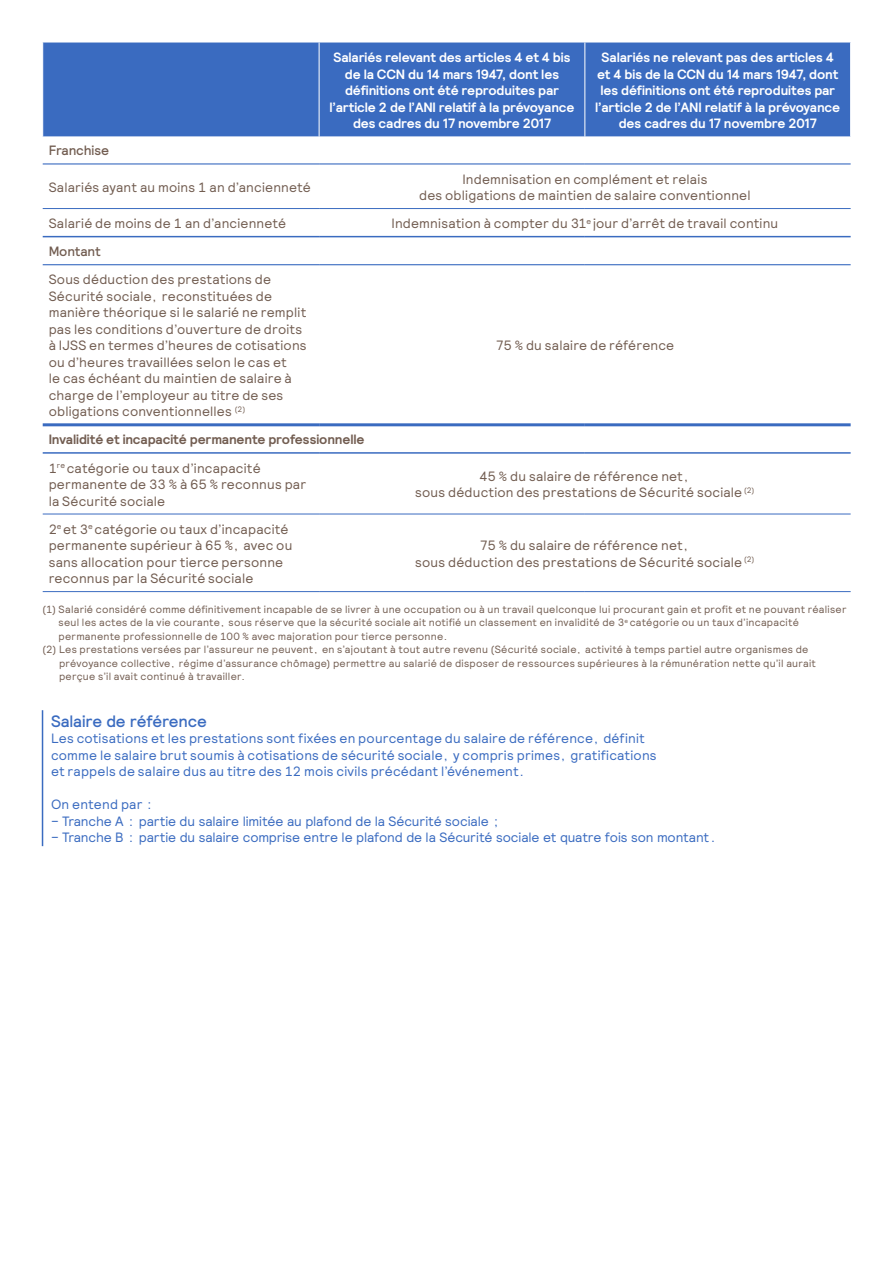
<style>
.page{position:relative;width:893px;height:1263px;background:#fff}
.page>*{position:absolute;margin:0;border:0;box-sizing:border-box;transform-origin:0 0}
.Définition__nota_Tit{font:500 16.5px "Relative";letter-spacing:-.01em;color:#3a6bc0}
.Tableau_colonne_G{font:13.5px/16.5px "Relative";letter-spacing:.015em;color:#725d51}
.Tableau_Titre{font:700 13.5px/16.5px "Relative";letter-spacing:-.01em;color:#fff;text-align:center}
.Tableau_colonne_D{font:13.5px/16.5px "Relative";letter-spacing:.015em;color:#725d51;text-align:center}
.Définition__nota_Txt{font:13.5px/16.5px "Relative";letter-spacing:.01em;color:#3a6bc0}
.Définition__nota_Txt-2{font:13.5px "Relative";letter-spacing:-.01em;color:#3a6bc0}
.Tableau_Sous_Titre_1{font:700 13.5px "Relative";letter-spacing:-.01em;color:#725d51}
.Tableau_Sous_Titre_2{font:500 13.5px "Relative";letter-spacing:-.01em;color:#725d51}
.Légende_tableau{font:10.5px/13.5px "Relative";letter-spacing:.025em;color:#725d51}
</style>
<div class="page">
<hr style="left:42px;top:710px;width:1px;height:136px;background:#3a6bc0">
<div style="left:43px;top:43px;width:807px;height:94px;background:#3a6bc0"></div>
<svg style="left:43px;top:235px;width:808px;height:192px"></svg>
<hr style="left:43px;top:208px;width:276px;height:1px;background:#3a6bc0">
<hr style="left:319px;top:208px;width:266px;height:1px;background:#3a6bc0">
<hr style="left:585px;top:208px;width:266px;height:1px;background:#3a6bc0">
<hr style="left:43px;top:514px;width:276px;height:1px;background:#3a6bc0">
<hr style="left:319px;top:514px;width:266px;height:1px;background:#3a6bc0">
<hr style="left:585px;top:514px;width:266px;height:1px;background:#3a6bc0">
<hr style="left:43px;top:591px;width:276px;height:1px;background:#3a6bc0">
<hr style="left:319px;top:591px;width:266px;height:1px;background:#3a6bc0">
<hr style="left:585px;top:591px;width:266px;height:1px;background:#3a6bc0">
<hr style="left:43px;top:163px;width:276px;height:2px;background:#3a6bc0">
<hr style="left:319px;top:163px;width:266px;height:2px;background:#3a6bc0">
<hr style="left:585px;top:163px;width:266px;height:2px;background:#3a6bc0">
<hr style="left:43px;top:264px;width:276px;height:1px;background:#3a6bc0">
<hr style="left:319px;top:264px;width:266px;height:1px;background:#3a6bc0">
<hr style="left:585px;top:264px;width:266px;height:1px;background:#3a6bc0">
<hr style="left:43px;top:236px;width:276px;height:1px;background:#3a6bc0">
<hr style="left:319px;top:236px;width:266px;height:1px;background:#3a6bc0">
<hr style="left:585px;top:236px;width:266px;height:1px;background:#3a6bc0">
<hr style="left:43px;top:452px;width:276px;height:2px;background:#3a6bc0">
<hr style="left:319px;top:452px;width:266px;height:2px;background:#3a6bc0">
<hr style="left:585px;top:452px;width:266px;height:2px;background:#3a6bc0">
<hr style="left:43px;top:423px;width:276px;height:3px;background:#3a6bc0">
<hr style="left:319px;top:423px;width:266px;height:3px;background:#3a6bc0">
<hr style="left:585px;top:423px;width:266px;height:3px;background:#3a6bc0">
<hr style="left:319px;top:43px;width:1px;height:94px;background:#fff">
<hr style="left:585px;top:43px;width:1px;height:94px;background:#fff">
<p class="Tableau_Titre" style="left:330px;top:49px;width:246px">Salariés relevant des articles 4 et 4 bis de la CCN du 14 mars 1947, dont les définitions ont été reproduites par l’article 2 de l’ANI relatif à la prévoyance des cadres du 17 novembre 2017</p>
<p class="Tableau_Titre" style="left:595px;top:49px;width:246px">Salariés ne relevant pas des articles 4 et 4 bis de la CCN du 14 mars 1947, dont les définitions ont été reproduites par l’article 2 de l’ANI relatif à la prévoyance des cadres du 17 novembre 2017</p>
<p class="Tableau_Sous_Titre_2" style="left:49px;top:142px;width:62px">Franchise</p>
<p class="Tableau_colonne_G" style="left:49px;top:178px;width:264px">Salariés ayant au moins 1 an d’ancienneté</p>
<p class="Tableau_colonne_D" style="left:419px;top:170px;width:333px">Indemnisation en complément et relais<br>des obligations de maintien de salaire conventionnel</p>
<p class="Tableau_colonne_G" style="left:49px;top:215px;width:239px">Salarié de moins de 1 an d’ancienneté</p>
<p class="Tableau_colonne_D" style="left:391px;top:215px;width:388px">Indemnisation à compter du 31<sup>e</sup> jour d’arrêt de travail continu</p>
<p class="Tableau_Sous_Titre_2" style="left:49px;top:243px;width:54px">Montant</p>
<p class="Tableau_colonne_G" style="left:49px;top:271px;width:259px">Sous déduction des prestations de Sécurité sociale, reconstituées de manière théorique si le salarié ne remplit pas les conditions d’ouverture de droits à IJSS en termes d’heures de cotisations ou d’heures travaillées selon le cas et<br>le cas échéant du maintien de salaire à charge de l’employeur au titre de ses obligations conventionnelles <sup>(2)</sup></p>
<p class="Tableau_colonne_D" style="left:495px;top:337px;width:180px">75 % du salaire de référence</p>
<p class="Tableau_Sous_Titre_1" style="left:49px;top:431px;width:317px">Invalidité et incapacité permanente professionnelle</p>
<p class="Tableau_colonne_G" style="left:49px;top:459px;width:259px">1<sup>re</sup> catégorie ou taux d’incapacité permanente de 33 % à 65 % reconnus par la Sécurité sociale</p>
<p class="Tableau_colonne_D" style="left:415px;top:467px;width:341px">45 % du salaire de référence net,<br>sous déduction des prestations de Sécurité sociale <sup>(2)</sup></p>
<p class="Tableau_colonne_G" style="left:49px;top:520px;width:245px">2<sup>e</sup> et 3<sup>e</sup> catégorie ou taux d’incapacité permanente supérieur à 65 %, avec ou sans allocation pour tierce personne reconnus par la Sécurité sociale</p>
<p class="Tableau_colonne_D" style="left:415px;top:537px;width:341px">75 % du salaire de référence net,<br>sous déduction des prestations de Sécurité sociale <sup>(2)</sup></p>
<p class="Légende_tableau" style="left:59px;top:602px;width:789px;text-indent:-16px">(1) Salarié considéré comme définitivement incapable de se livrer à une occupation ou à un travail quelconque lui procurant gain et profit et ne pouvant réaliser seul les actes de la vie courante, sous réserve que la sécurité sociale ait notifié un classement en invalidité de 3<sup>e</sup> catégorie ou un taux d’incapacité permanente professionnelle de 100 % avec majoration pour tierce personne.</p>
<p class="Légende_tableau" style="left:59px;top:642px;width:758px;text-indent:-17px">(2) Les prestations versées par l’assureur ne peuvent, en s’ajoutant à tout autre revenu (Sécurité sociale, activité à temps partiel autre organismes de prévoyance collective, régime d’assurance chômage) permettre au salarié de disposer de ressources supérieures à la rémunération nette qu’il aurait perçue s’il avait continué à travailler.</p>
<p class="Définition__nota_Tit" style="left:51px;top:710px;width:157px">Salaire de référence</p>
<p class="Définition__nota_Txt" style="left:51px;top:730px;width:607px">Les cotisations et les prestations sont fixées en pourcentage du salaire de référence, définit comme le salaire brut soumis à cotisations de sécurité sociale, y compris primes, gratifications et rappels de salaire dus au titre des 12 mois civils précédant l’événement.</p>
<p class="Définition__nota_Txt" style="left:51px;top:796px;width:104px">On entend par :</p>
<p class="Définition__nota_Txt-2" style="left:51px;top:812px;width:451px">– Tranche A : partie du salaire limitée au plafond de la Sécurité sociale ;</p>
<p class="Définition__nota_Txt-2" style="left:51px;top:829px;width:668px">– Tranche B : partie du salaire comprise entre le plafond de la Sécurité sociale et quatre fois son montant.</p>
</div>
